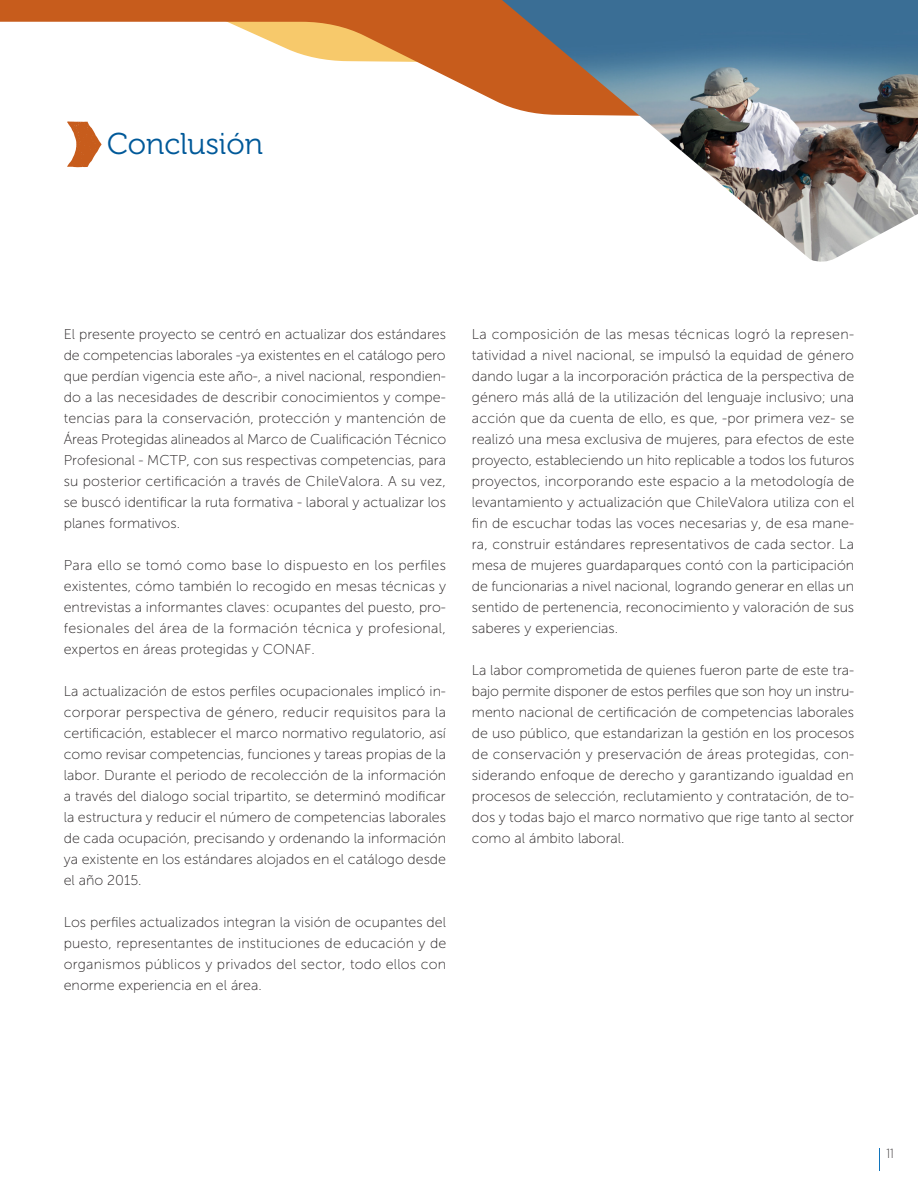
<style>
.page{position:relative;width:918px;height:1188px;background:#fff}
.page>*{position:absolute;margin:0;border:0;box-sizing:border-box;transform-origin:0 0}
.t1{font:30px "Museo 300";color:#005999}
.t2{font:14.25px/21px "Museo Sans 100";color:#231f20;text-align:justify}
.t3{font:300 13.5px "Biblioteca Sans";color:#231f20}
</style>
<div class="page">
<svg style="left:67px;top:121px;width:35px;height:46px"></svg>
<svg style="left:0;top:0;width:502px;height:104px"></svg>
<img style="left:502px;top:0;width:416px;height:262px">
<p class="t1" style="left:107px;top:128px;width:157px">Conclusión</p>
<p class="t2" style="left:64px;top:324px;width:384px">El presente proyecto se centró en actualizar dos estándares de competencias laborales -ya existentes en el catálogo pero que perdían vigencia este año-, a nivel nacional, respondien&shy;do a las necesidades de describir conocimientos y compe&shy;tencias para la conservación, protección y mantención de Áreas Protegidas alineados al Marco de Cualificación Técnico Profesional - MCTP, con sus respectivas competencias, para su posterior certificación a través de ChileValora. A su vez, se buscó identificar la ruta formativa - laboral y actualizar los planes formativos.</p>
<p class="t2" style="left:64px;top:555px;width:384px">Para ello se tomó como base lo dispuesto en los perfiles existentes, cómo también lo recogido en mesas técnicas y entrevistas a informantes claves: ocupantes del puesto, pro&shy;fesionales del área de la formación técnica y profesional, expertos en áreas protegidas y CONAF.</p>
<p class="t2" style="left:64px;top:681px;width:384px">La actualización de estos perfiles ocupacionales implicó in&shy;corporar perspectiva de género, reducir requisitos para la certificación, establecer el marco normativo regulatorio, así como revisar competencias, funciones y tareas propias de la labor. Durante el periodo de recolección de la información a través del dialogo social tripartito, se determinó modificar la estructura y reducir el número de competencias laborales de cada ocupación, precisando y ordenando la información ya existente en los estándares alojados en el catálogo desde el año 2015.</p>
<p class="t2" style="left:64px;top:912px;width:384px">Los perfiles actualizados integran la visión de ocupantes del puesto, representantes de instituciones de educación y de organismos públicos y privados del sector, todo ellos con enorme experiencia en el área.</p>
<p class="t2" style="left:472px;top:324px;width:384px">La composición de las mesas técnicas logró la represen&shy;tatividad a nivel nacional, se impulsó la equidad de género dando lugar a la incorporación práctica de la perspectiva de género más allá de la utilización del lenguaje inclusivo; una acción que da cuenta de ello, es que, -por primera vez- se realizó una mesa exclusiva de mujeres, para efectos de este proyecto, estableciendo un hito replicable a todos los futuros proyectos, incorporando este espacio a la metodología de levantamiento y actualización que ChileValora utiliza con el fin de escuchar todas las voces necesarias y, de esa mane&shy;ra, construir estándares representativos de cada sector. La mesa de mujeres guardaparques contó con la participación de funcionarias a nivel nacional, logrando generar en ellas un sentido de pertenencia, reconocimiento y valoración de sus saberes y experiencias.</p>
<p class="t2" style="left:472px;top:660px;width:384px">La labor comprometida de quienes fueron parte de este tra&shy;bajo permite disponer de estos perfiles que son hoy un instru&shy;mento nacional de certificación de competencias laborales de uso público, que estandarizan la gestión en los procesos de conservación y preservación de áreas protegidas, con&shy;siderando enfoque de derecho y garantizando igualdad en procesos de selección, reclutamiento y contratación, de to&shy;dos y todas bajo el marco normativo que rige tanto al sector como al ámbito laboral.</p>
<p class="t3" style="left:886px;top:1146px;width:9px">11</p>
</div>
